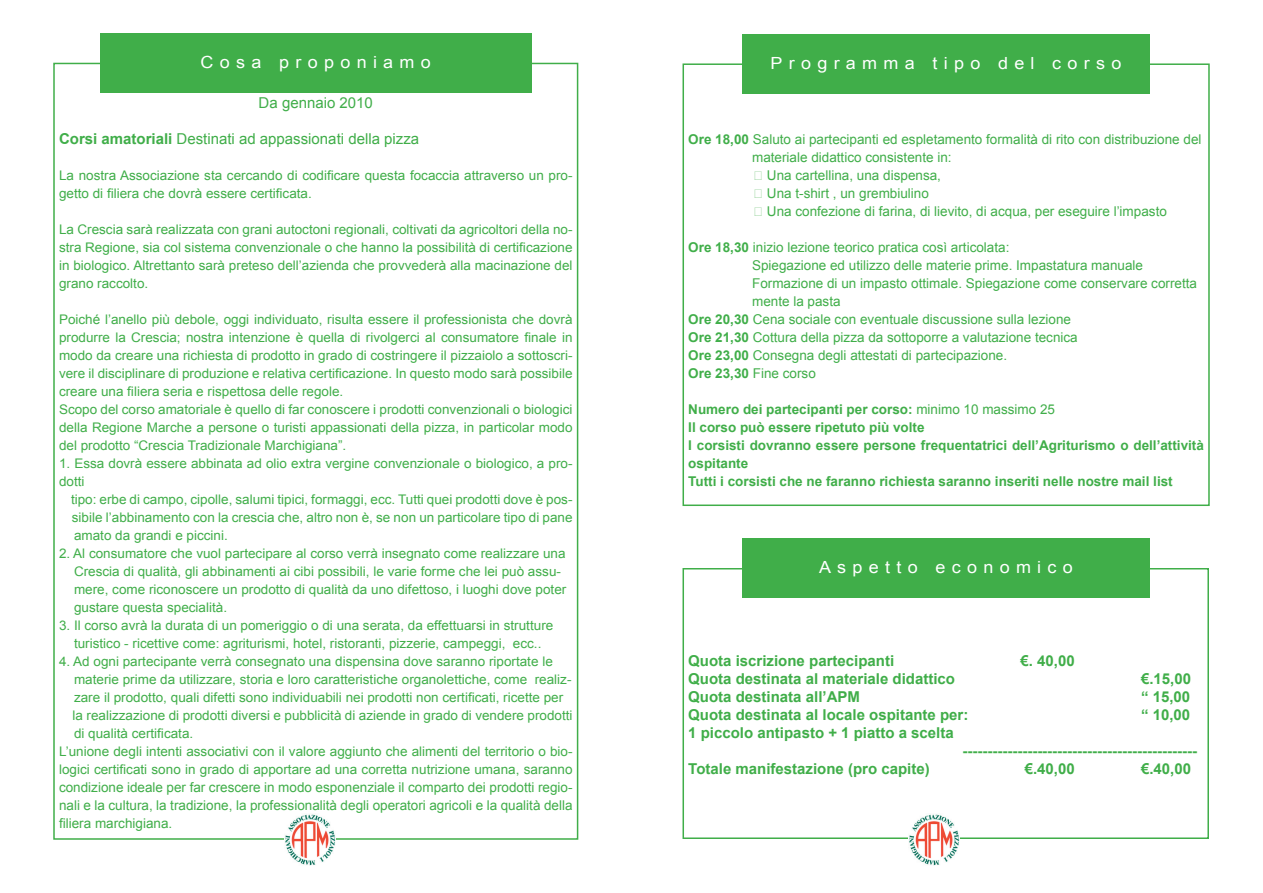
<style>
.page{position:relative;width:1263px;height:893px;background:#fff}
.page>*{position:absolute;margin:0;border:0;box-sizing:border-box;transform-origin:0 0}
.t1{font:16.8px "Arial";letter-spacing:.35em;color:#fff;scale:1.08 1}
.t2{font:700 15px "Arial";color:#40ae49}
.t3{font:15px "Arial";color:#40ae49}
.t4{font:13.5px/18px "Arial";color:#40ae49;text-align:justify}
.t5{font:700 13.5px/18px "Arial";color:#40ae49}
.t6{font:13.2px/18px "Arial";color:#40ae49}
.s1{font-weight:700}
.s2{font-size:13.5px}
.s3{font-weight:400}
</style>
<div class="page">
<div style="left:100px;top:33px;width:432px;height:59px;background:#40ae49"></div>
<img style="left:285px;top:814px;width:51px;height:51px">
<div style="left:742px;top:34px;width:408px;height:60px;background:#40ae49"></div>
<div style="left:682px;top:568px;width:527px;height:271px;border:2px solid #40ae49"></div>
<div style="left:742px;top:538px;width:408px;height:60px;background:#40ae49"></div>
<img style="left:908px;top:814px;width:51px;height:52px">
<p class="t1" style="left:201px;top:51px;width:215px">Cosa proponiamo</p>
<p class="t1" style="left:770px;top:52px;width:326px">Programma tipo del corso</p>
<p class="t3" style="left:259px;top:93px;width:116px">Da gennaio 2010</p>
<p class="t3" style="left:59px;top:129px;width:362px"><span class="s1">Corsi amatoriali</span> Destinati ad appassionati della pizza</p>
<p class="t6" style="left:59px;top:167px;width:515px">La nostra Associazione sta cercando di codificare questa focaccia attraverso un pro&shy;getto di filiera che dovrà essere certificata.</p>
<p class="t6" style="left:59px;top:221px;width:515px;text-align:justify">La Crescia sarà realizzata con grani autoctoni regionali, coltivati da agricoltori della no&shy;stra Regione, sia col sistema convenzionale o che hanno la possibilità di certificazione in biologico. Altrettanto sarà preteso dell’azienda che provvederà alla macinazione del grano raccolto.</p>
<p class="t6" style="left:59px;top:311px;width:515px">Poiché l’anello più debole, oggi individuato, risulta essere il professionista che dovrà produrre la Crescia; nostra intenzione è quella di rivolgerci al consumatore finale in modo da creare una richiesta di prodotto in grado di costringere il pizzaiolo a sottoscri&shy;vere il disciplinare di produzione e relativa certificazione. In questo modo sarà possibile creare una filiera seria e rispettosa delle regole.<br>Scopo del corso amatoriale è quello di far conoscere i prodotti convenzionali o biologici della Regione Marche a persone o turisti appassionati della pizza, in particolar modo del prodotto “Crescia Tradizionale Marchigiana”.</p>
<p class="t6" style="left:59px;top:455px;width:515px">1. Essa dovrà essere abbinata ad olio extra vergine convenzionale o biologico, a pro&shy;dotti</p>
<p class="t6" style="left:71px;top:491px;width:503px;text-align:justify">tipo: erbe di campo, cipolle, salumi tipici, formaggi, ecc. Tutti quei prodotti dove è pos&shy;sibile l’abbinamento con la crescia che, altro non è, se non un particolare tipo di pane amato da grandi e piccini.</p>
<p class="t6" style="left:74px;top:545px;width:494px;text-indent:-15px">2. Al consumatore che vuol partecipare al corso verrà insegnato come realizzare una Crescia di qualità, gli abbinamenti ai cibi possibili, le varie forme che lei può assu&shy;mere, come riconoscere un prodotto di qualità da uno difettoso, i luoghi dove poter gustare questa specialità.</p>
<p class="t6" style="left:59px;top:617px;width:496px;text-align:center">3. Il corso avrà la durata di un pomeriggio o di una serata, da effettuarsi in strutture turistico - ricettive come: agriturismi, hotel, ristoranti, pizzerie, campeggi, ecc..</p>
<p class="t6" style="left:59px;top:653px;width:495px">4. Ad ogni partecipante verrà consegnato una dispensina dove saranno riportate le</p>
<p class="t6" style="left:74px;top:671px;width:499px">materie prime da utilizzare, storia e loro caratteristiche organolettiche, come realiz-</p>
<p class="t6" style="left:74px;top:689px;width:491px">zare il prodotto, quali difetti sono individuabili nei prodotti non certificati, ricette per</p>
<p class="t6" style="left:73px;top:707px;width:501px">la realizzazione di prodotti diversi e pubblicità di aziende in grado di vendere prodotti</p>
<p class="t6" style="left:74px;top:725px;width:121px">di qualità certificata.</p>
<p class="t6" style="left:59px;top:743px;width:515px">L’unione degli intenti associativi con il valore aggiunto che alimenti del territorio o bio-</p>
<p class="t6" style="left:59px;top:761px;width:515px">logici certificati sono in grado di apportare ad una corretta nutrizione umana, <span class="s2">saranno</span></p>
<p class="t4" style="left:59px;top:778px;width:515px">condizione ideale per far crescere in modo esponenziale il comparto dei prodotti regio&shy;nali e la cultura, la tradizione, la professionalità degli operatori agricoli e la qualità della filiera marchigiana.</p>
<p class="t4" style="left:688px;top:130px;width:515px"><span class="s1">Ore 18,00</span> Saluto ai partecipanti ed espletamento formalità di rito con distribuzione del</p>
<p class="t4" style="left:752px;top:148px;width:201px">materiale didattico consistente in:</p>
<p class="t4" style="left:767px;top:166px;width:176px">Una cartellina, una dispensa,</p>
<p class="t4" style="left:767px;top:184px;width:164px">Una t-shirt , un grembiulino</p>
<p class="t4" style="left:767px;top:202px;width:401px">Una confezione di farina, di lievito, di acqua, per eseguire l’impasto</p>
<p class="t4" style="left:688px;top:238px;width:323px"><span class="s1">Ore 18,30</span> inizio lezione teorico pratica così articolata:</p>
<p class="t4" style="left:752px;top:256px;width:392px">Spiegazione ed utilizzo delle materie prime. Impastatura manuale</p>
<p class="t4" style="left:752px;top:274px;width:446px">Formazione di un impasto ottimale. Spiegazione come conservare corretta</p>
<p class="t4" style="left:752px;top:292px;width:90px">mente la pasta</p>
<p class="t4" style="left:688px;top:310px;width:384px"><span class="s1">Ore 20,30</span> Cena sociale con eventuale discussione sulla lezione</p>
<p class="t4" style="left:688px;top:328px;width:391px"><span class="s1">Ore 21,30</span> Cottura della pizza da sottoporre a valutazione tecnica</p>
<p class="t4" style="left:688px;top:346px;width:320px"><span class="s1">Ore 23,00</span> Consegna degli attestati di partecipazione.</p>
<p class="t4" style="left:688px;top:364px;width:129px"><span class="s1">Ore 23,30</span> Fine corso</p>
<p class="t5" style="left:688px;top:401px;width:517px">Numero dei partecipanti per corso: <span class="s3">minimo 10 massimo 25<br></span>Il corso può essere ripetuto più volte<br>I corsisti dovranno essere persone frequentatrici dell’Agriturismo o dell’attività ospitante<br>Tutti i corsisti che ne faranno richiesta saranno inseriti nelle nostre mail list</p>
<p class="t1" style="left:819px;top:556px;width:237px">Aspetto economico</p>
<p class="t2" style="left:688px;top:651px;width:207px">Quota iscrizione partecipanti</p>
<p class="t2" style="left:1020px;top:651px;width:56px">€. 40,00</p>
<p class="t2" style="left:688px;top:669px;width:268px">Quota destinata al materiale didattico</p>
<p class="t2" style="left:1141px;top:669px;width:52px">€.15,00</p>
<p class="t2" style="left:688px;top:687px;width:173px">Quota destinata all’APM</p>
<p class="t2" style="left:1141px;top:687px;width:51px">“ 15,00</p>
<p class="t2" style="left:688px;top:705px;width:282px">Quota destinata al locale ospitante per:</p>
<p class="t2" style="left:1141px;top:705px;width:51px">“ 10,00</p>
<p class="t2" style="left:688px;top:723px;width:267px">1 piccolo antipasto + 1 piatto a scelta</p>
<p class="t2" style="left:962px;top:741px;width:236px">-----------------------------------------------</p>
<p class="t2" style="left:688px;top:759px;width:243px">Totale manifestazione (pro capite)</p>
<p class="t2" style="left:1025px;top:759px;width:52px">€.40,00</p>
<p class="t2" style="left:1141px;top:759px;width:52px">€.40,00</p>
</div>
